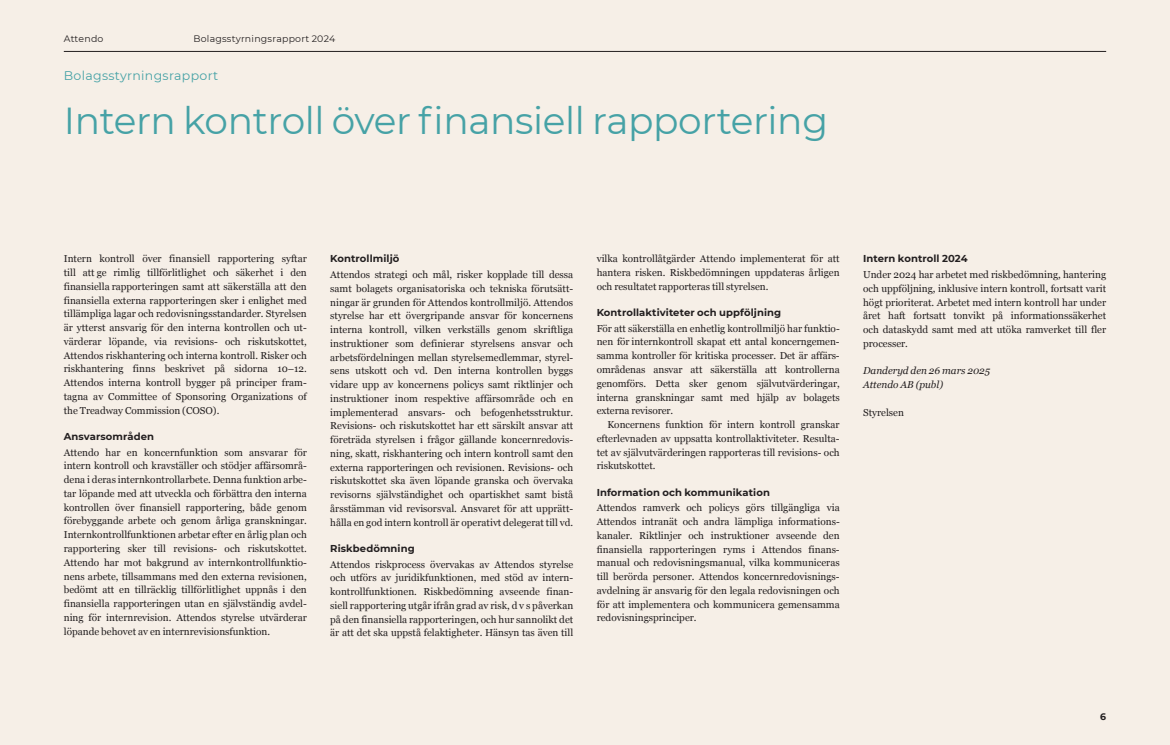
<style>
.page{position:relative;width:1170px;height:745px;background:#fff}
.page>*{position:absolute;margin:0;border:0;box-sizing:border-box;transform-origin:0 0}
.Huvudrubik{font:37.5px "Montserrat";letter-spacing:-.01em;color:#46a2a6}
.t1{font:12.5px "Montserrat";letter-spacing:.025em;color:#46a2a6}
.Brödtext{font:10px/13.8px "Georgia";color:#231f20;text-align:justify}
.Bröd_Indrag{font:10px/13.8px "Georgia";color:#231f20;text-align:justify}
.Mellis_1{font:700 10px "Montserrat";letter-spacing:.01em;color:#231f20}
.Brödtext-2{font:italic 10px "Georgia";color:#231f20}
.t2{font:9.38px "Montserrat";letter-spacing:.025em;color:#231f20}
.t3{font:700 9.38px "Montserrat";color:#231f20}
</style>
<div class="page">
<div style="left:0;top:0;width:1169px;height:744px;background:#f6efe7"></div>
<hr style="left:64px;top:51px;width:1042px;height:1px;background:#231f20">
<p class="t2" style="left:64px;top:32px;width:41px">Attendo</p>
<p class="t2" style="left:193px;top:32px;width:143px">Bolagsstyrningsrapport 2024</p>
<p class="t1" style="left:64px;top:67px;width:156px">Bolagsstyrningsrapport</p>
<p class="Huvudrubik" style="left:64px;top:94px;width:765px">Intern kontroll över finansiell rapportering</p>
<p class="Brödtext" style="left:64px;top:251px;width:244px">Intern kontroll över finansiell rapportering syftar till att ge rimlig tillförlitlighet och säkerhet i den finansiella rapporteringen samt att säkerställa att den finansiella externa rapporteringen sker i enlighet med tillämpliga lagar och redovisningsstandarder. Styrelsen är ytterst ansvarig för den interna kontrollen och ut&shy;värderar löpande, via revisions- och riskutskottet, Attendos riskhantering och interna kontroll. Risker och riskhantering finns beskrivet på sidorna 10–12.<br>Attendos interna kontroll bygger på principer fram&shy;tagna av Committee of Sponsoring Organizations of the -Treadway Commission (COSO).</p>
<p class="Mellis_1" style="left:64px;top:429px;width:92px">Ansvarsområden</p>
<p class="Brödtext" style="left:64px;top:444px;width:244px">Attendo har en koncernfunktion som ansvarar för intern kontroll och kravställer och stödjer affärsområ&shy;dena i deras internkontrollarbete. Denna funktion arbe&shy;tar löpande med att utveckla och förbättra den interna kontrollen över finansiell rapportering, både genom förebyggande arbete och genom årliga granskningar.<br>Internkontrollfunktionen arbetar efter en årlig plan och rapportering sker till revisions- och riskutskottet.<br>Attendo har mot bakgrund av internkontrollfunktio&shy;nens arbete, tillsammans med den externa revisionen, bedömt att en tillräcklig tillförlitlighet uppnås i den finansiella rapporteringen utan en självständig avdel&shy;ning för internrevision. Attendos styrelse utvärderar löpande behovet av en internrevisionsfunktion.</p>
<p class="Mellis_1" style="left:330px;top:251px;width:71px">Kontrollmiljö</p>
<p class="Brödtext" style="left:330px;top:267px;width:244px">Attendos strategi och mål, risker kopplade till dessa samt bolagets organisatoriska och tekniska förutsätt&shy;ningar är grunden för Attendos kontrollmiljö. Attendos styrelse har ett övergripande ansvar för koncernens interna kontroll, vilken verkställs genom skriftliga instruktioner som definierar styrelsens ansvar och arbetsfördelningen mellan styrelsemedlemmar, styrel&shy;sens utskott och vd. Den interna kontrollen byggs vidare upp av koncernens policys samt riktlinjer och instruktioner inom respektive affärsområde och en implementerad ansvars- och befogenhetsstruktur.<br>Revisions- och riskutskottet har ett särskilt ansvar att företräda styrelsen i frågor gällande koncernredovis&shy;ning, skatt, riskhantering och intern kontroll samt den externa rapporteringen och revisionen. Revisions- och riskutskottet ska även löpande granska och övervaka revisorns självständighet och opartiskhet samt bistå årsstämman vid revisorsval. Ansvaret för att upprätt&shy;hålla en god intern kontroll är operativt delegerat till vd.</p>
<p class="Mellis_1" style="left:330px;top:541px;width:86px">Riskbedömning</p>
<p class="Brödtext" style="left:330px;top:556px;width:244px">Attendos riskprocess övervakas av Attendos styrelse och utförs av juridikfunktionen, med stöd av intern&shy;kontrollfunktionen. Riskbedömning avseende finan&shy;siell rapportering utgår ifrån grad av risk, d v s påverkan på den finansiella rapporteringen, och hur sannolikt det är att det ska uppstå felaktigheter. Hänsyn tas även till</p>
<p class="Brödtext" style="left:596px;top:251px;width:244px">vilka kontrollåtgärder Attendo implementerat för att hantera risken. Riskbedömningen uppdateras årligen och resultatet rapporteras till styrelsen.</p>
<p class="Mellis_1" style="left:596px;top:305px;width:186px">Kontrollaktiviteter och uppföljning</p>
<p class="Brödtext" style="left:596px;top:321px;width:244px">För att säkerställa en enhetlig kontrollmiljö har funktio&shy;nen för internkontroll skapat ett antal koncerngemen&shy;samma kontroller för kritiska processer. Det är affärs&shy;områdenas ansvar att säkerställa att kontrollerna genomförs. Detta sker genom självutvärderingar, interna granskningar samt med hjälp av bolagets externa revisorer.</p>
<p class="Bröd_Indrag" style="left:596px;top:417px;width:244px;text-indent:11px">Koncernens funktion för intern kontroll granskar efterlevnaden av uppsatta kontrollaktiviteter. Resulta&shy;tet av självutvärderingen rapporteras till revisions- och riskutskottet.</p>
<p class="Mellis_1" style="left:596px;top:484px;width:175px">Information och kommunikation</p>
<p class="Brödtext" style="left:596px;top:500px;width:244px">Attendos ramverk och policys görs tillgängliga via Attendos intranät och andra lämpliga informations&shy;kanaler. Riktlinjer och instruktioner avseende den finansiella rapporteringen ryms i Attendos finans&shy;manual och redovisningsmanual, vilka kommuniceras till berörda personer. Attendos koncernredovisnings&shy;avdelning är ansvarig för den legala redovisningen och för att implementera och kommunicera gemensamma redovisningsprinciper.</p>
<p class="Mellis_1" style="left:863px;top:251px;width:106px">Intern kontroll 2024</p>
<p class="Brödtext" style="left:863px;top:267px;width:244px">Under 2024 har arbetet med riskbedömning, hantering och uppföljning, inklusive intern kontroll, fortsatt varit högt prioriterat. Arbetet med intern kontroll har under året haft fortsatt tonvikt på informationssäkerhet och dataskydd samt med att utöka ramverket till fler processer.</p>
<p class="Brödtext-2" style="left:863px;top:363px;width:128px">Danderyd den 26 mars 2025</p>
<p class="Brödtext-2" style="left:863px;top:377px;width:81px">Attendo AB (publ)</p>
<p class="Brödtext" style="left:863px;top:404px;width:42px">Styrelsen</p>
<p class="t3" style="left:1100px;top:709px;width:7px">6</p>
</div>
